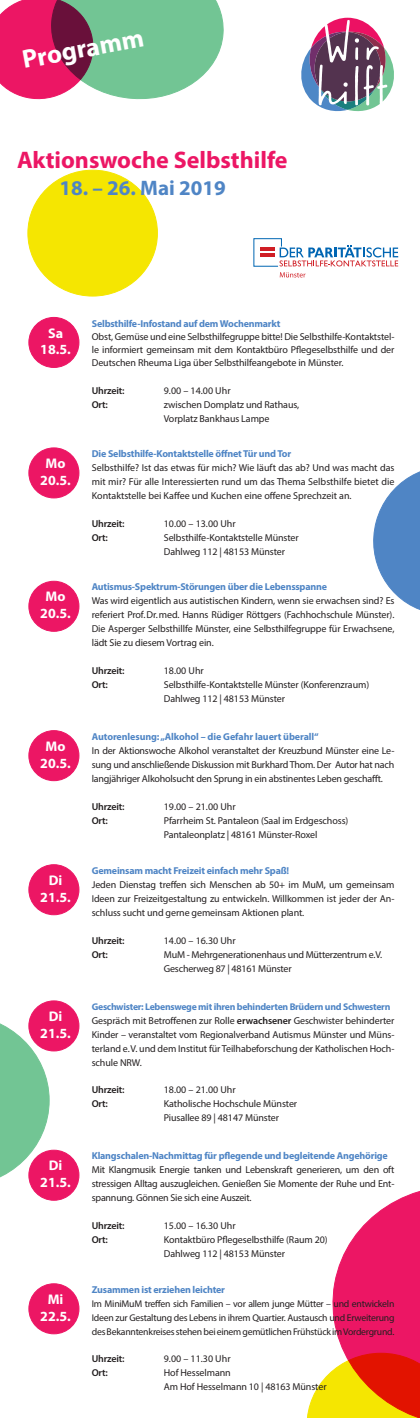
<style>
.page{position:relative;width:420px;height:1418px;background:#fff}
.page>*{position:absolute;margin:0;border:0;box-sizing:border-box;transform-origin:0 0}
.t1{font:700 26px "Myriad Pro";color:#fff}
.t2{font:700 24px "Myriad Pro";color:#ec1664}
.t3{font:700 21px "Myriad Pro";color:#4f85c5}
.t4{font:700 14px "Myriad Pro";color:#fff}
.t5{font:10px/14px "Myriad Pro";letter-spacing:-.01em;color:#231f20;text-align:justify}
.t6{font:700 10px "Myriad Pro";letter-spacing:-.02em;color:#4f85c5}
.t7{font:600 10px "Myriad Pro";letter-spacing:-.02em;color:#231f20}
.t8{font:9.8px/14px "Myriad Pro";letter-spacing:-.025em;color:#231f20;text-align:justify}
.t9{font:700 9.8px "Myriad Pro";letter-spacing:-.03em;color:#4f85c5}
.s1{font-weight:600}
</style>
<div class="page">
<svg style="left:373px;top:471px;width:47px;height:139px"></svg>
<div style="left:28px;top:170px;width:129px;height:126px;background:#f5e601;border-radius:50%"></div>
<svg style="left:301px;top:18px;width:93px;height:93px"></svg>
<svg style="left:253px;top:238px;width:145px;height:39px"></svg>
<svg style="left:0;top:1015px;width:50px;height:171px"></svg>
<svg style="left:0;top:0;width:224px;height:100px;background:#9f8d8a"></svg>
<svg style="left:307px;top:1191px;width:113px;height:226px"></svg>
<div style="left:29px;top:317px;width:50px;height:50px;background:#ec1664;border-radius:50%"></div>
<div style="left:28px;top:317px;width:51px;height:51px;border:1px solid #ec1664;border-radius:50%"></div>
<div style="left:29px;top:448px;width:50px;height:50px;background:#ec1664;border-radius:50%"></div>
<div style="left:28px;top:447px;width:51px;height:51px;border:1px solid #ec1664;border-radius:50%"></div>
<div style="left:29px;top:581px;width:50px;height:50px;background:#ec1664;border-radius:50%"></div>
<div style="left:28px;top:580px;width:51px;height:52px;border:1px solid #ec1664;border-radius:50%"></div>
<div style="left:29px;top:730px;width:50px;height:50px;background:#ec1664;border-radius:50%"></div>
<div style="left:28px;top:730px;width:51px;height:51px;border:1px solid #ec1664;border-radius:50%"></div>
<div style="left:29px;top:1150px;width:50px;height:50px;background:#ec1664;border-radius:50%"></div>
<div style="left:28px;top:1149px;width:51px;height:51px;border:1px solid #ec1664;border-radius:50%"></div>
<div style="left:29px;top:1000px;width:50px;height:50px;background:#ec1664;border-radius:50%"></div>
<div style="left:28px;top:1000px;width:51px;height:51px;border:1px solid #ec1664;border-radius:50%"></div>
<div style="left:29px;top:864px;width:50px;height:50px;background:#ec1664;border-radius:50%"></div>
<div style="left:28px;top:864px;width:51px;height:51px;border:1px solid #ec1664;border-radius:50%"></div>
<div style="left:29px;top:1283px;width:50px;height:50px;background:#ec1664;border-radius:50%"></div>
<div style="left:28px;top:1283px;width:51px;height:51px;border:1px solid #ec1664;border-radius:50%"></div>
<p class="t1" style="left:20px;top:43px;width:124px;rotate:-10deg">Programm</p>
<p class="t2" style="left:17px;top:144px;width:272px">Aktionswoche Selbsthilfe</p>
<p class="t3" style="left:59px;top:174px;width:168px">18. – 26. Mai 2019</p>
<p class="t4" style="left:48px;top:324px;width:17px">Sa</p>
<p class="t4" style="left:40px;top:340px;width:32px">18.5.</p>
<p class="t4" style="left:46px;top:454px;width:21px">Mo</p>
<p class="t4" style="left:40px;top:471px;width:32px">20.5.</p>
<p class="t4" style="left:46px;top:587px;width:21px">Mo</p>
<p class="t4" style="left:40px;top:604px;width:32px">20.5.</p>
<p class="t4" style="left:46px;top:737px;width:21px">Mo</p>
<p class="t4" style="left:40px;top:753px;width:32px">20.5.</p>
<p class="t4" style="left:49px;top:871px;width:15px">Di</p>
<p class="t4" style="left:40px;top:887px;width:32px">21.5.</p>
<p class="t4" style="left:49px;top:1007px;width:15px">Di</p>
<p class="t4" style="left:40px;top:1024px;width:32px">21.5.</p>
<p class="t4" style="left:49px;top:1156px;width:15px">Di</p>
<p class="t4" style="left:40px;top:1173px;width:32px">21.5.</p>
<p class="t4" style="left:48px;top:1289px;width:17px">Mi</p>
<p class="t4" style="left:40px;top:1306px;width:32px">22.5.</p>
<p class="t6" style="left:92px;top:317px;width:190px">Selbsthilfe-Infostand auf dem Wochenmarkt</p>
<p class="t5" style="left:92px;top:329px;width:304px;line-height:13.1px">Obst, Gemüse und eine Selbsthilfegruppe bitte! Die Selbsthilfe-Kontaktstel&shy;le informiert gemeinsam mit dem Kontaktbüro Pflegeselbsthilfe und der Deutschen Rheuma Liga über Selbsthilfeangebote in Münster.</p>
<p class="t7" style="left:92px;top:384px;width:34px">Uhrzeit:</p>
<p class="t5" style="left:164px;top:383px;width:68px">9.00 – 14.00 Uhr</p>
<p class="t7" style="left:92px;top:398px;width:18px">Ort:</p>
<p class="t5" style="left:164px;top:397px;width:137px">zwischen Domplatz und Rathaus,</p>
<p class="t5" style="left:164px;top:411px;width:107px">Vorplatz Bankhaus Lampe</p>
<p class="t6" style="left:92px;top:447px;width:201px">Die Selbsthilfe-Kontaktstelle öffnet Tür und Tor</p>
<p class="t5" style="left:92px;top:460px;width:304px">Selbsthilfe? Ist das etwas für mich? Wie läuft das ab? Und was macht das mit mir? Für alle Interessierten rund um das Thema Selbsthilfe bietet die Kontaktstelle bei Kaffee und Kuchen eine offene Sprechzeit an.</p>
<p class="t7" style="left:92px;top:517px;width:34px">Uhrzeit:</p>
<p class="t5" style="left:164px;top:516px;width:73px">10.00 – 13.00 Uhr</p>
<p class="t7" style="left:92px;top:531px;width:18px">Ort:</p>
<p class="t5" style="left:164px;top:530px;width:136px">Selbsthilfe-Kontaktstelle Münster</p>
<p class="t5" style="left:164px;top:544px;width:123px">Dahlweg 112 | 48153 Münster</p>
<p class="t6" style="left:92px;top:580px;width:237px">Autismus-Spektrum-Störungen über die Lebensspanne</p>
<p class="t5" style="left:92px;top:594px;width:304px">Was wird eigentlich aus autistischen Kindern, wenn sie erwachsen sind? Es referiert Prof.Dr.med. Hanns Rüdiger Röttgers (Fachhochschule Münster).<br>Die Asperger Selbsthillfe Münster, eine Selbsthilfegruppe für Erwachsene, lädt Sie zu diesem Vortrag ein.</p>
<p class="t7" style="left:92px;top:664px;width:34px">Uhrzeit:</p>
<p class="t5" style="left:164px;top:664px;width:41px">18.00 Uhr</p>
<p class="t7" style="left:92px;top:678px;width:18px">Ort:</p>
<p class="t5" style="left:164px;top:678px;width:207px">Selbsthilfe-Kontaktstelle Münster (Konferenzraum)</p>
<p class="t5" style="left:164px;top:692px;width:123px">Dahlweg 112 | 48153 Münster</p>
<p class="t6" style="left:92px;top:730px;width:228px">Autorenlesung: „Alkohol – die Gefahr lauert überall“</p>
<p class="t5" style="left:92px;top:743px;width:304px">In der Aktionswoche Alkohol veranstaltet der Kreuzbund Münster eine Le&shy;sung und anschließende Diskussion mit Burkhard Thom. Der Autor hat nach langjähriger Alkoholsucht den Sprung in ein abstinentes Leben geschafft.</p>
<p class="t7" style="left:92px;top:800px;width:34px">Uhrzeit:</p>
<p class="t5" style="left:164px;top:799px;width:73px">19.00 – 21.00 Uhr</p>
<p class="t7" style="left:92px;top:814px;width:18px">Ort:</p>
<p class="t5" style="left:164px;top:813px;width:186px">Pfarrheim St. Pantaleon (Saal im Erdgeschoss)</p>
<p class="t5" style="left:164px;top:827px;width:155px">Pantaleonplatz | 48161 Münster-Roxel</p>
<p class="t6" style="left:92px;top:864px;width:199px">Gemeinsam macht Freizeit einfach mehr Spaß!</p>
<p class="t5" style="left:92px;top:877px;width:304px">Jeden Dienstag treffen sich Menschen ab 50+ im MuM, um gemeinsam Ideen zur Freizeitgestaltung zu entwickeln. Willkommen ist jeder der An&shy;schluss sucht und gerne gemeinsam Aktionen plant.</p>
<p class="t7" style="left:92px;top:934px;width:34px">Uhrzeit:</p>
<p class="t5" style="left:164px;top:933px;width:73px">14.00 – 16.30 Uhr</p>
<p class="t7" style="left:92px;top:948px;width:18px">Ort:</p>
<p class="t5" style="left:164px;top:947px;width:220px">MuM - Mehrgenerationenhaus und Mütterzentrum e.V.</p>
<p class="t5" style="left:164px;top:961px;width:129px">Gescherweg 87 | 48161 Münster</p>
<p class="t9" style="left:92px;top:1000px;width:300px">Geschwister: Lebenswege mit ihren behinderten Brüdern und Schwestern</p>
<p class="t5" style="left:92px;top:1013px;width:304px">Gespräch mit Betroffenen zur Rolle <span class="s1">erwachsener</span> Geschwister behinderter Kinder – veranstaltet vom Regionalverband Autismus Münster und Müns&shy;terland e.V. und dem Institut für Teilhabeforschung der Katholischen Hoch&shy;schule NRW.</p>
<p class="t7" style="left:92px;top:1083px;width:34px">Uhrzeit:</p>
<p class="t5" style="left:164px;top:1082px;width:73px">18.00 – 21.00 Uhr</p>
<p class="t7" style="left:92px;top:1097px;width:18px">Ort:</p>
<p class="t5" style="left:164px;top:1096px;width:135px">Katholische Hochschule Münster</p>
<p class="t5" style="left:164px;top:1110px;width:117px">Piusallee 89 | 48147 Münster</p>
<p class="t6" style="left:92px;top:1149px;width:297px">Klangschalen-Nachmittag für pflegende und begleitende Angehörige</p>
<p class="t5" style="left:92px;top:1162px;width:304px">Mit Klangmusik Energie tanken und Lebenskraft generieren, um den oft stressigen Alltag auszugleichen. Genießen Sie Momente der Ruhe und Ent&shy;spannung. Gönnen Sie sich eine Auszeit.</p>
<p class="t7" style="left:92px;top:1219px;width:34px">Uhrzeit:</p>
<p class="t5" style="left:164px;top:1218px;width:73px">15.00 – 16.30 Uhr</p>
<p class="t7" style="left:92px;top:1233px;width:18px">Ort:</p>
<p class="t5" style="left:164px;top:1232px;width:165px">Kontaktbüro Pflegeselbsthilfe (Raum 20)</p>
<p class="t5" style="left:164px;top:1246px;width:123px">Dahlweg 112 | 48153 Münster</p>
<p class="t6" style="left:92px;top:1282px;width:135px">Zusammen ist erziehen leichter</p>
<p class="t8" style="left:92px;top:1296px;width:304px">Im MiniMuM treffen sich Familien – vor allem junge Mütter – und entwickeln Ideen zur Gestaltung des Lebens in ihrem Quartier. Austausch und Erweiterung des Bekanntenkreises stehen bei einem gemütlichen Frühstück im Vordergrund.</p>
<p class="t7" style="left:92px;top:1352px;width:34px">Uhrzeit:</p>
<p class="t5" style="left:164px;top:1351px;width:68px">9.00 – 11.30 Uhr</p>
<p class="t7" style="left:92px;top:1366px;width:18px">Ort:</p>
<p class="t5" style="left:164px;top:1365px;width:68px">Hof Hesselmann</p>
<p class="t5" style="left:164px;top:1379px;width:164px">Am Hof Hesselmann 10 | 48163 Münster</p>
</div>
